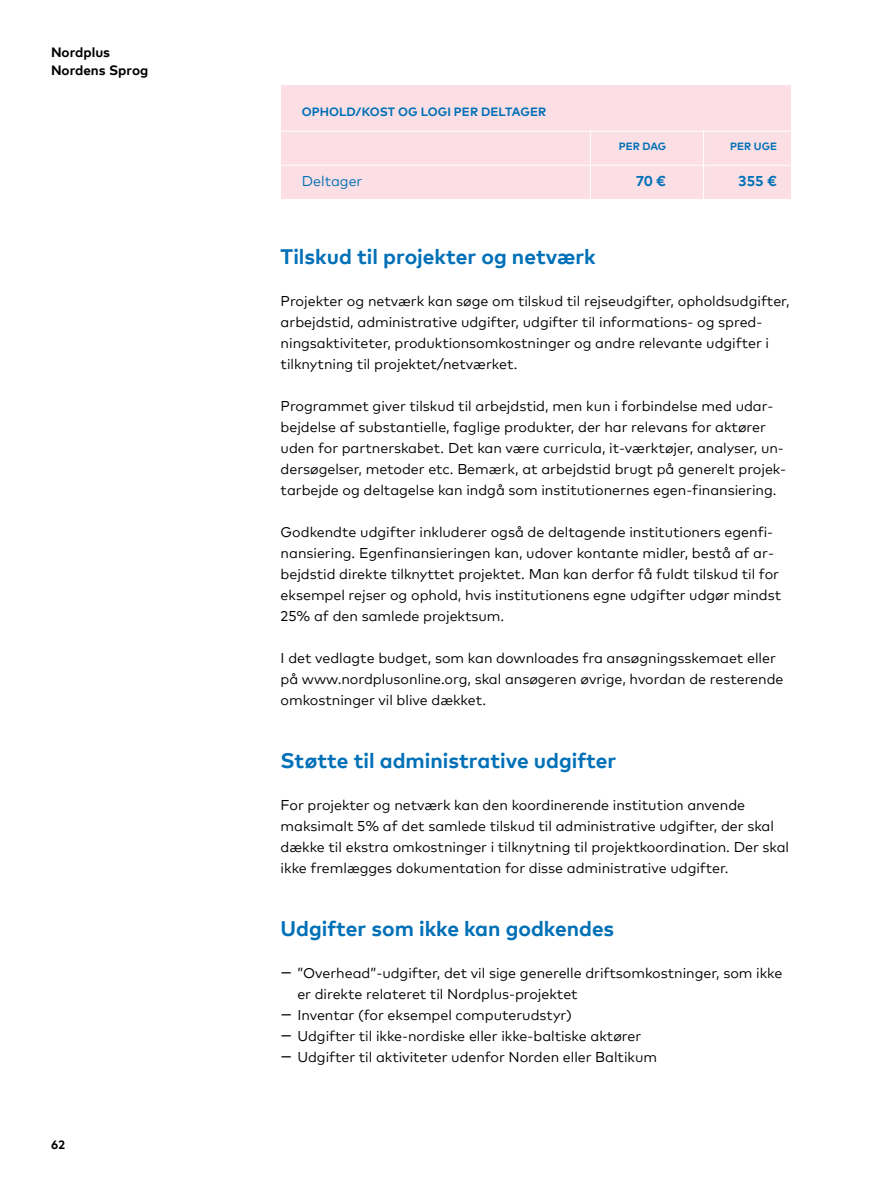
<style>
.page{position:relative;width:893px;height:1191px;background:#fff}
.page>*{position:absolute;margin:0;border:0;box-sizing:border-box;transform-origin:0 0}
.t1{font:700 21px "Mark Pro";color:#0070b7}
.t2{font:14.25px/21px "Mark Pro";letter-spacing:-.005em;color:#000}
.t3{font:14.25px "Mark Pro";letter-spacing:-.005em;color:#0070b7}
.t4{font:700 14.25px "Mark Pro";color:#0070b7}
.t5{font:700 13.5px/18px "Mark Pro";color:#000}
.t6{font:700 12px "Mark Pro";letter-spacing:.005em;color:#0070b7}
.t7{font:700 12px "Mark Pro";color:#000}
.t8{font:700 10.5px "Mark Pro";color:#0070b7}
.s1{font-size:19.5px}
</style>
<div class="page">
<div style="left:282px;top:85px;width:509px;height:114px;background:#fbdfe4"></div>
<hr style="left:590px;top:131px;width:1px;height:75px;background:#fff">
<hr style="left:703px;top:131px;width:1px;height:75px;background:#fff">
<hr style="left:281px;top:131px;width:509px;height:1px;background:#fff">
<hr style="left:281px;top:165px;width:509px;height:1px;background:#fff">
<p class="t5" style="left:51px;top:43px;width:99px">Nordplus<br>Nordens Sprog</p>
<p class="t7" style="left:51px;top:1136px;width:16px">62</p>
<p class="t6" style="left:302px;top:102px;width:246px">OPHOLD/KOST OG LOGI PER DELTAGER</p>
<p class="t8" style="left:619px;top:138px;width:49px">PER DAG</p>
<p class="t8" style="left:730px;top:138px;width:48px">PER UGE</p>
<p class="t3" style="left:302px;top:170px;width:62px">Deltager</p>
<p class="t4" style="left:636px;top:170px;width:32px">70 €</p>
<p class="t4" style="left:738px;top:170px;width:40px">355 €</p>
<h1 class="t1" style="left:281px;top:241px;width:317px">Tilskud til projekter og netværk</h1>
<p class="t2" style="left:281px;top:289px;width:510px">Projekter og netværk kan søge om tilskud til rejseudgifter, opholdsudgifter, arbejdstid, administrative udgifter, udgifter til informations- og spred&shy;ningsaktiviteter, produktionsomkostninger og andre relevante udgifter i tilknytning til projektet/netværket.</p>
<p class="t2" style="left:281px;top:394px;width:507px">Programmet giver tilskud til arbejdstid, men kun i forbindelse med udar&shy;bejdelse af substantielle, faglige produkter, der har relevans for aktører uden for partnerskabet. Det kan være curricula, it-værktøjer, analyser, un&shy;dersøgelser, metoder etc. Bemærk, at arbejdstid brugt på generelt projek&shy;tarbejde og deltagelse kan indgå som institutionernes egen-finansiering.</p>
<p class="t2" style="left:281px;top:520px;width:502px">Godkendte udgifter inkluderer også de deltagende institutioners egenfi&shy;nansiering. Egenfinansieringen kan, udover kontante midler, bestå af ar&shy;bejdstid direkte tilknyttet projektet. Man kan derfor få fuldt tilskud til for eksempel rejser og ophold, hvis institutionens egne udgifter udgør mindst 25% af den samlede projektsum.</p>
<p class="t2" style="left:281px;top:646px;width:504px">I det vedlagte budget, som kan downloades fra ansøgningsskemaet eller på www.nordplusonline.org, skal ansøgeren øvrige, hvordan de resterende omkostninger vil blive dækket.</p>
<h1 class="t1" style="left:281px;top:745px;width:337px">Støtte til administrative udgifter</h1>
<p class="t2" style="left:281px;top:793px;width:510px">For projekter og netværk kan den koordinerende institution anvende maksimalt 5% af det samlede tilskud til administrative udgifter, der skal dække til ekstra omkostninger i tilknytning til projektkoordination. Der skal ikke fremlægges dokumentation for disse administrative udgifter.</p>
<h1 class="t1" style="left:281px;top:913px;width:335px">Udgifter som ikke kan godkendes</h1>
<p class="t2" style="left:297px;top:961px;width:487px;text-indent:-17px"><span class="s1">–</span> ”Overhead”-udgifter, det vil sige generelle driftsomkostninger, som ikke er direkte relateret til Nordplus-projektet</p>
<p class="t2" style="left:281px;top:1003px;width:293px"><span class="s1">–</span> Inventar (for eksempel computerudstyr)</p>
<p class="t2" style="left:281px;top:1024px;width:362px"><span class="s1">–</span> Udgifter til ikke-nordiske eller ikke-baltiske aktører</p>
<p class="t2" style="left:281px;top:1045px;width:378px"><span class="s1">–</span> Udgifter til aktiviteter udenfor Norden eller Baltikum</p>
</div>
